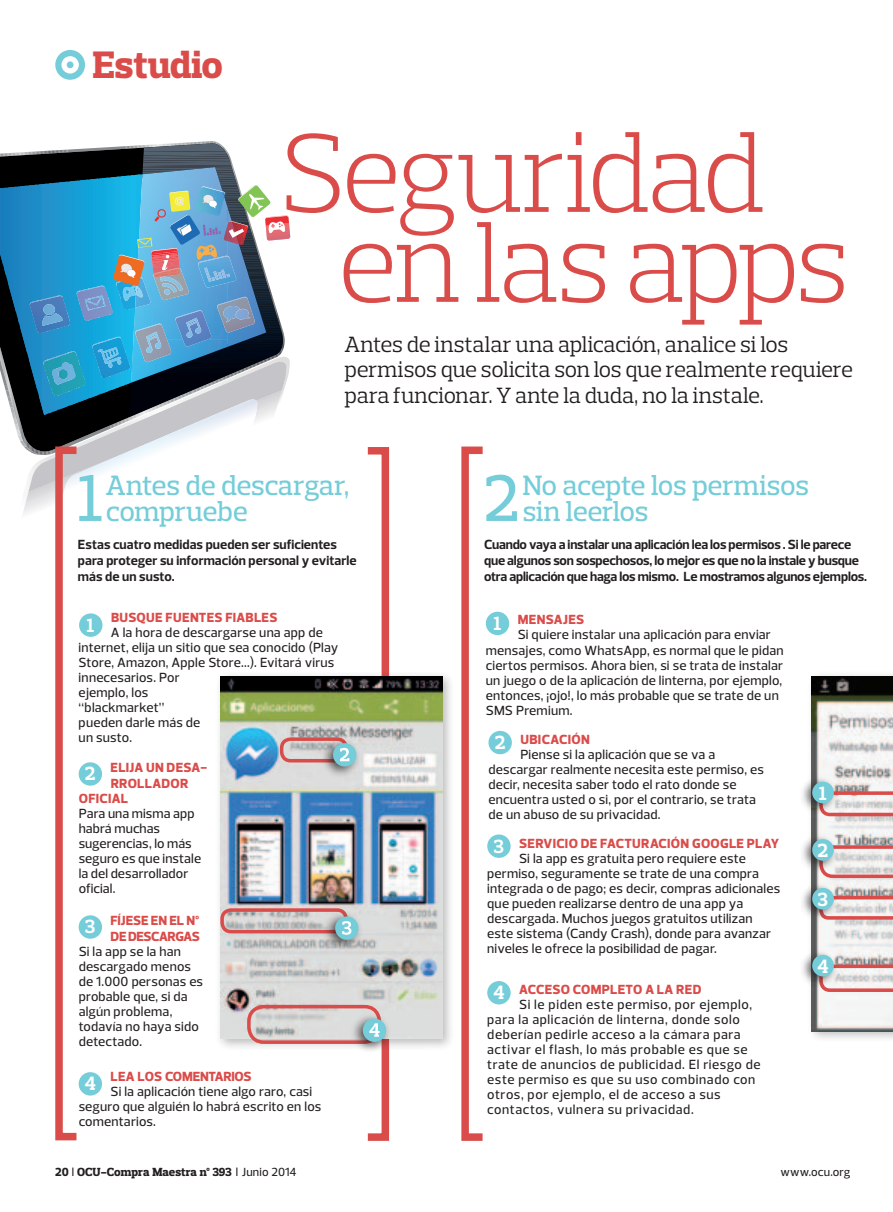
<style>
.page{position:relative;width:893px;height:1212px;background:#fff}
.page>*{position:absolute;margin:0;border:0;box-sizing:border-box;transform-origin:0 0}
.t1{font:300 113.85px/90px "Prelo Slab";letter-spacing:-.04em;color:#da4c4a}
.t2{font:500 67.05px "Prelo Slab";color:#74cdd9}
.t3{font:800 39px "Prelo Slab";letter-spacing:-.005em;color:#da4c4a}
.t4{font:500 28.5px/26.2px "Prelo Slab";letter-spacing:-.015em;color:#74cdd9}
.t5{font:22.5px/25.5px "Prelo Slab";letter-spacing:-.015em;color:#231f20}
.t6{font:700 19.5px "Prelo Slab";color:#fff}
.t7{font:500 13.5px/15px "Prelo";letter-spacing:.015em;color:#231f20}
.t8{font:700 13.5px/15.8px "Prelo";letter-spacing:-.01em;color:#231f20}
.t9{font:500 13.5px "Prelo";letter-spacing:.045em;color:#231f20}
.t10{font:800 13.5px "Prelo";letter-spacing:.015em;color:#da4c4a}
.t11{font:500 13.5px "Prelo";letter-spacing:.04em;color:#231f20}
.t12{font:800 13.5px/15.8px "Prelo";letter-spacing:-.005em;color:#da4c4a;text-align:right}
.t13{font:800 12px "Prelo Slab";color:#231f20}
.t14{font:500 12px "Prelo";letter-spacing:.01em;color:#231f20}
.s1{font-family:"Prelo Slab";font-weight:700;font-size:19.5px;color:#fff}
.s2{font-family:"Prelo"}
.s3{font-family:"Prelo";font-weight:500}
</style>
<div class="page">
<svg style="left:55px;top:50px;width:30px;height:30px"></svg>
<svg style="left:0;top:141px;width:290px;height:373px"></svg>
<div style="left:55px;top:446px;width:25px;height:694px;border:8px solid #da4c4a"></div>
<div style="left:364px;top:447px;width:25px;height:694px;border:8px solid #da4c4a"></div>
<div style="left:79px;top:762px;width:23px;height:24px;background:#74cdd9;border-radius:50%"></div>
<div style="left:79px;top:915px;width:23px;height:24px;background:#74cdd9;border-radius:50%"></div>
<div style="left:79px;top:1072px;width:23px;height:23px;background:#74cdd9;border-radius:50%"></div>
<div style="left:461px;top:446px;width:25px;height:695px;border:8px solid #da4c4a"></div>
<div style="left:486px;top:612px;width:23px;height:23px;background:#74cdd9;border-radius:50%"></div>
<div style="left:488px;top:731px;width:24px;height:23px;background:#74cdd9;border-radius:50%"></div>
<div style="left:487px;top:981px;width:24px;height:23px;background:#74cdd9;border-radius:50%"></div>
<div style="left:487px;top:834px;width:24px;height:24px;background:#74cdd9;border-radius:50%"></div>
<div style="left:806px;top:670px;width:87px;height:372px;background:#231f20;opacity:.3"></div>
<img style="left:812px;top:676px;width:81px;height:355px">
<svg style="left:819px;top:964px;width:74px;height:28px"></svg>
<svg style="left:838px;top:896px;width:55px;height:24px"></svg>
<svg style="left:819px;top:791px;width:74px;height:25px"></svg>
<svg style="left:819px;top:845px;width:74px;height:33px"></svg>
<div style="left:799px;top:881px;width:39px;height:39px;background:#231f20;opacity:.75"></div>
<div style="left:812px;top:888px;width:22px;height:21px;background:#74cdd9;border-radius:50%"></div>
<div style="left:799px;top:948px;width:39px;height:39px;background:#231f20;opacity:.75"></div>
<div style="left:812px;top:955px;width:22px;height:21px;background:#74cdd9;border-radius:50%"></div>
<div style="left:799px;top:775px;width:39px;height:39px;background:#231f20;opacity:.75"></div>
<div style="left:812px;top:782px;width:22px;height:21px;background:#74cdd9;border-radius:50%"></div>
<div style="left:799px;top:832px;width:39px;height:39px;background:#231f20;opacity:.75"></div>
<div style="left:812px;top:839px;width:22px;height:22px;background:#74cdd9;border-radius:50%"></div>
<div style="left:79px;top:613px;width:23px;height:24px;background:#74cdd9;border-radius:50%"></div>
<div style="left:215px;top:670px;width:240px;height:380px;background:#231f20;opacity:.3"></div>
<img style="left:220px;top:676px;width:222px;height:362px">
<div style="left:247px;top:1005px;width:134px;height:39px;border:4px solid #da4c4a;border-radius:15px"></div>
<div style="left:350px;top:1012px;width:41px;height:41px;background:#231f20;opacity:.75"></div>
<div style="left:363px;top:1018px;width:23px;height:24px;background:#74cdd9;border-radius:50%"></div>
<svg style="left:369px;top:1023px;width:11px;height:14px"></svg>
<div style="left:220px;top:908px;width:128px;height:25px;border:4px solid #da4c4a;border-radius:9px"></div>
<div style="left:280px;top:737px;width:68px;height:25px;border:4px solid #da4c4a;border-radius:9px"></div>
<div style="left:322px;top:909px;width:41px;height:41px;background:#231f20;opacity:.75"></div>
<div style="left:335px;top:916px;width:24px;height:24px;background:#74cdd9;border-radius:50%"></div>
<svg style="left:342px;top:921px;width:9px;height:14px"></svg>
<div style="left:320px;top:736px;width:41px;height:41px;background:#231f20;opacity:.75"></div>
<div style="left:333px;top:743px;width:23px;height:23px;background:#74cdd9;border-radius:50%"></div>
<svg style="left:340px;top:748px;width:9px;height:13px"></svg>
<h3 class="t3" style="left:93px;top:41px;width:132px">Estudio</h3>
<h1 class="t1" style="left:337px;top:128px;width:514px;text-indent:-57px">Seguridad en las apps</h1>
<h3 class="t5" style="left:344px;top:331px;width:510px">Antes de instalar una aplicación, analice si los permisos que solicita son los que realmente requiere para funcionar. Y ante la duda, no la instale.</h3>
<h2 class="t2" style="left:78px;top:457px;width:28px">1</h2>
<h3 class="t4" style="left:106px;top:472px;width:245px">Antes de descargar, compruebe</h3>
<p class="t8" style="left:78px;top:537px;width:280px">Estas cuatro medidas pueden ser suficientes para proteger su información personal y evitarle más de un susto.</p>
<p class="t10" style="left:111px;top:609px;width:168px">BUSQUE FUENTES FIABLES</p>
<p class="t7" style="left:79px;top:625px;width:261px;text-indent:32px">A la hora de descargarse una app de internet, elija un sitio que sea conocido (Play<br>Store, Amazon, Apple Store...). Evitará virus innecesarios. Por<br>ejemplo, los<br>“blackmarket”<br>pueden darle más de<br>un susto.</p>
<p class="t10" style="left:85px;top:759px;width:124px"><span class="s1">2</span> ELIJA UN DESA-</p>
<p class="t10" style="left:111px;top:775px;width:61px">RROLLADOR</p>
<p class="t10" style="left:79px;top:790px;width:37px">OFICIAL</p>
<p class="t7" style="left:79px;top:806px;width:124px">Para una misma app habrá muchas sugerencias, lo más seguro es que instale la del desarrollador oficial.</p>
<p class="t12" style="left:85px;top:912px;width:116px"><span class="s1">3</span> FÍJESE EN EL Nº<br>DE DESCARGAS</p>
<p class="t7" style="left:79px;top:944px;width:126px">Si la app se la han descargado menos de 1.000 personas es probable que, si da algún problema, todavía no haya sido detectado.</p>
<h3 class="t6" style="left:85px;top:1072px;width:13px">4</h3>
<h3 class="t6" style="left:87px;top:613px;width:9px">1</h3>
<p class="t10" style="left:110px;top:1068px;width:143px">LEA LOS COMENTARIOS</p>
<p class="t7" style="left:79px;top:1084px;width:244px;text-indent:32px">Si la aplicación tiene algo raro, casi seguro que alguién lo habrá escrito en los comentarios.</p>
<h2 class="t2" style="left:484px;top:457px;width:37px">2</h2>
<h3 class="t4" style="left:523px;top:472px;width:288px">No acepte los permisos sin leerlos</h3>
<p class="t8" style="left:484px;top:537px;width:385px">Cuando vaya a instalar una aplicación lea los permisos . Si le parece que algunos son sospechosos, lo mejor es que no la instale y busque otra aplicación que haga los mismo. Le mostramos algunos ejemplos.</p>
<p class="t10" style="left:494px;top:612px;width:34px"><span class="s1">1</span> MENSAJES</p>
<p class="t7" style="left:518px;top:627px;width:255px">Si quiere instalar una aplicación para enviar</p>
<p class="t7" style="left:486px;top:642px;width:299px">mensajes, como WhatsApp, es normal que le pidan</p>
<p class="t7" style="left:486px;top:657px;width:299px">ciertos permisos. Ahora bien, si se trata de instalar</p>
<p class="t7" style="left:486px;top:672px;width:298px">un juego o de la aplicación de linterna, por ejemplo,</p>
<p class="t7" style="left:486px;top:687px;width:294px">entonces, ¡ojo!, lo más probable que se trate de un</p>
<p class="t7" style="left:486px;top:702px;width:88px">SMS Premium.</p>
<p class="t10" style="left:495px;top:731px;width:95px"><span class="s1">2</span> UBICACIÓN</p>
<p class="t7" style="left:520px;top:747px;width:196px">Piense si la aplicación que se va a</p>
<p class="t7" style="left:488px;top:762px;width:277px">descargar realmente necesita este permiso, es</p>
<p class="t7" style="left:488px;top:777px;width:250px">decir, necesita saber todo el rato donde se</p>
<p class="t7" style="left:488px;top:792px;width:269px">encuentra usted o si, por el contrario, se trata</p>
<p class="t7" style="left:488px;top:807px;width:174px">de un abuso de su privacidad.</p>
<h3 class="t6" style="left:819px;top:781px;width:9px">1</h3>
<p class="t10" style="left:494px;top:835px;width:287px"><span class="s1">3</span> SERVICIO DE FACTURACIÓN GOOGLE PLAY</p>
<p class="t7" style="left:519px;top:851px;width:228px">Si la app es gratuita pero requiere este</p>
<p class="t7" style="left:487px;top:866px;width:273px">permiso, seguramente se trate de una compra</p>
<p class="t7" style="left:487px;top:881px;width:294px">integrada o de pago; es decir, compras adicionales</p>
<p class="t7" style="left:487px;top:896px;width:258px">que pueden realizarse dentro de una app ya</p>
<p class="t7" style="left:487px;top:911px;width:267px">descargada. Muchos juegos gratuitos utilizan</p>
<p class="t7" style="left:487px;top:926px;width:285px">este sistema (Candy Crash), donde para avanzar</p>
<p class="t7" style="left:487px;top:941px;width:231px">niveles le ofrece la posibilidad de pagar.</p>
<p class="t10" style="left:493px;top:981px;width:208px"><span class="s1">4</span> ACCESO COMPLETO A LA RED</p>
<p class="t9" style="left:519px;top:996px;width:234px">Si le piden este permiso, por ejemplo,</p>
<p class="t9" style="left:487px;top:1011px;width:254px">para la aplicación de linterna, donde solo</p>
<p class="t11" style="left:487px;top:1026px;width:255px">deberían pedirle acceso a la cámara para</p>
<p class="t9" style="left:487px;top:1041px;width:262px">activar el flash, lo más probable es que se</p>
<p class="t9" style="left:487px;top:1056px;width:275px">trate de anuncios de publicidad. El riesgo de</p>
<p class="t11" style="left:487px;top:1071px;width:270px">este permiso es que su uso combinado con</p>
<p class="t11" style="left:487px;top:1086px;width:235px">otros, por ejemplo, el de acceso a sus</p>
<p class="t11" style="left:487px;top:1101px;width:208px">contactos, vulnera su privacidad.</p>
<h3 class="t6" style="left:818px;top:838px;width:12px">2</h3>
<h3 class="t6" style="left:818px;top:887px;width:12px">3</h3>
<h3 class="t6" style="left:817px;top:954px;width:13px">4</h3>
<p class="t13" style="left:55px;top:1164px;width:243px"><span class="s2">20</span> <span class="s3">l</span> OCU-Compra Maestra nº 393 <span class="s3">l Junio 2014</span></p>
<p class="t14" style="left:781px;top:1164px;width:71px">www.ocu.org</p>
</div>
